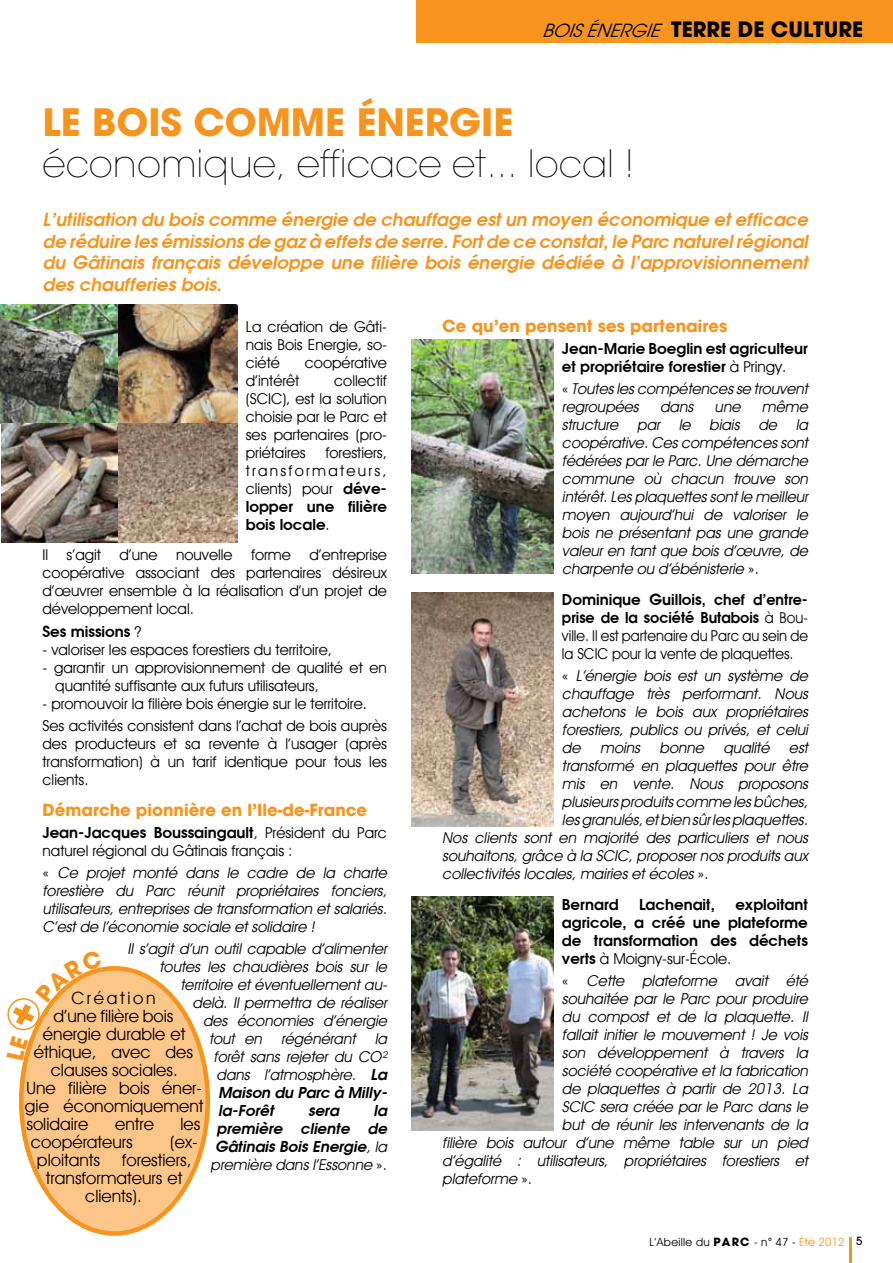
<style>
.page{position:relative;width:893px;height:1263px;background:#fff}
.page>*{position:absolute;margin:0;border:0;box-sizing:border-box;transform-origin:0 0}
.t1{font:200 37.5px "Avant Garde";color:#000}
.t2{font:700 37.5px "Avant Garde";color:#f7941e}
.t3{font:700 21px "Avant Garde";letter-spacing:.15em;color:#000}
.t4{font:italic 600 18px/21.6px "Avant Garde";color:#f7941e;text-align:justify}
.t5{font:italic 18px "Avant Garde";color:#000}
.t6{font:16.95px "Avant Guard Regular SWFTE";color:#000}
.t7{font:16.95px "Avant Guard Regular SWFTE";letter-spacing:.155em;color:#000}
.t8{font:700 16.5px "Avant Garde";color:#f7941e}
.t9{font:italic 15px/18px "Avant Guard Regular SWFTE";color:#000;text-align:justify}
.t10{font:15px/18px "Avant Guard Regular SWFTE";color:#000;text-align:justify}
.t11{font:600 15px/18px "Avant Garde";color:#000}
.t12{font:italic 600 15px/18px "Avant Garde";color:#000}
.t13{font:15px/18px "Avant Guard Regular SWFTE";color:#000;scale:.95 1}
.t14{font:11.25px "Avant Guard Regular SWFTE";letter-spacing:.03em;color:#000}
.t15{font:500 11.25px "Avant Garde";color:#000}
.s1{font-weight:700;font-style:normal;font-size:21px}
.s2{font-family:"Avant Garde";font-weight:600}
.s3{font-family:"Avant Guard Regular SWFTE";font-weight:400}
.s4{font-style:italic}
.s5{font-style:normal}
.s6{font-family:"Avant Garde";font-weight:600;font-style:normal}
.s7{font-family:"Avant Garde";font-weight:700}
.s8{color:#f7941e}
</style>
<div class="page">
<hr style="left:849px;top:1237px;width:3px;height:26px;background:#f7941e">
<div style="left:417px;top:0;width:476px;height:43px;background:#f7941e"></div>
<div style="left:21px;top:968px;width:187px;height:265px;background:#fdc689;border-radius:50%"></div>
<div style="left:7px;top:998px;width:33px;height:32px;border:2px solid #f7941e;border-radius:50%"></div>
<img style="left:411px;top:339px;width:142px;height:234px">
<img style="left:411px;top:592px;width:142px;height:234px">
<img style="left:411px;top:896px;width:142px;height:234px">
<img style="left:0;top:304px;width:237px;height:238px">
<svg style="left:23px;top:1044px;width:5px;height:17px"></svg>
<svg style="left:10px;top:967px;width:93px;height:61px"></svg>
<p class="t5" style="left:542px;top:19px;width:153px">BOIS ÉNERGIE <span class="s1">terre</span></p>
<h2 class="t3" style="left:738px;top:16px;width:113px">de culture</h2>
<h1 class="t2" style="left:43px;top:97px;width:97px">Le bois</h1>
<h1 class="t2" style="left:194px;top:97px;width:303px">comme énergie</h1>
<h1 class="t1" style="left:43px;top:142px;width:593px">économique, efficace et... local !</h1>
<p class="t4" style="left:43px;top:208px;width:771px">L’utilisation du bois comme énergie de chauffage estun moyen économique etefficace de réduire les émissions de gaz à effets de serre.Fortde ce constat,le Parc naturelrégional du Gâtinais français développe une filière bois énergie dédiée à l’approvisionnement des chaufferies bois.</p>
<p class="t10" style="left:246px;top:317px;width:143px">La création de Gâti&shy;nais Bois Energie, so&shy;ciété</p>
<p class="t10" style="left:305px;top:353px;width:84px">coopérative</p>
<p class="t10" style="left:246px;top:371px;width:55px">d’intérêt</p>
<p class="t10" style="left:246px;top:371px;width:143px;text-indent:88px">collectif (SCIC), est la solution choisie par le Parc et ses partenaires (pro&shy;priétaires</p>
<p class="t10" style="left:246px;top:443px;width:143px;text-indent:80px">forestiers, transformateurs, clients) pour <span class="s2">déve-</span></p>
<p class="t11" style="left:246px;top:497px;width:143px">lopper une filière bois locale<span class="s3">.</span></p>
<p class="t10" style="left:43px;top:546px;width:346px">Il s’agit d’une nouvelle forme d’entreprise coopérative associant des partenaires désireux d’œuvrer ensemble à la réalisation d’un projet de développement local.</p>
<p class="t11" style="left:43px;top:622px;width:100px">Ses missions <span class="s3">?</span></p>
<p class="t10" style="left:43px;top:640px;width:291px">- valoriser les espaces forestiers du territoire,</p>
<p class="t10" style="left:55px;top:658px;width:333px;text-indent:-13px">- garantir un approvisionnement de qualité et en quantité suffisante aux futurs utilisateurs,</p>
<p class="t10" style="left:43px;top:692px;width:346px;line-height:22.2px">- promouvoir la filière bois énergie sur le territoire.<br>Ses activités consistent dans l’achat de bois auprès</p>
<p class="t10" style="left:43px;top:734px;width:346px">des producteurs et sa revente à l’usager (après transformation) à un tarif identique pour tous les clients.</p>
<p class="t8" style="left:43px;top:799px;width:326px">Démarche pionnière en l’Ile-de-France</p>
<p class="t11" style="left:43px;top:823px;width:346px">Jean-Jacques Boussaingault<span class="s3">, Président du Parc</span></p>
<p class="t10" style="left:43px;top:839px;width:349px;line-height:22.2px">naturel régional du Gâtinais français :<br>« <span class="s4">Ce projet monté dans le cadre de la charte</span></p>
<p class="t9" style="left:43px;top:882px;width:349px">forestière du Parc réunit propriétaires fonciers, utilisateurs, entreprises de transformation et salariés.<br>C’estde l’économie sociale etsolidaire !</p>
<p class="t9" style="left:128px;top:940px;width:264px;text-align:right">Il s’agit d’un outil capable d’alimenter toutes les chaudières bois sur le territoire et éventuellement au-<br>delà. Il permettra de réaliser<br>des économies d’énergie<br>tout en régénérant la<br>forêt sans rejeter du CO²<br>dans l’atmosphère. <span class="s2">La</span></p>
<p class="t12" style="left:218px;top:1084px;width:174px">Maison du Parc à Milly&shy;la-Forêt</p>
<p class="t7" style="left:71px;top:988px;width:86px">Création</p>
<p class="t6" style="left:53px;top:1006px;width:121px">d’une filière bois</p>
<p class="t6" style="left:43px;top:1024px;width:144px">énergie durable et</p>
<p class="t6" style="left:34px;top:1042px;width:160px">éthique, avec des</p>
<p class="t6" style="left:51px;top:1060px;width:129px">clauses sociales.</p>
<p class="t6" style="left:26px;top:1078px;width:177px">Une filière bois éner-</p>
<p class="t6" style="left:25px;top:1096px;width:180px">gie économiquement</p>
<p class="t6" style="left:26px;top:1114px;width:63px">solidaire</p>
<p class="t6" style="left:115px;top:1114px;width:40px">entre</p>
<p class="t6" style="left:181px;top:1114px;width:21px">les</p>
<p class="t6" style="left:31px;top:1132px;width:103px">coopérateurs</p>
<p class="t6" style="left:170px;top:1132px;width:29px">(ex-</p>
<p class="t6" style="left:37px;top:1150px;width:65px">ploitants</p>
<p class="t6" style="left:122px;top:1150px;width:71px">forestiers,</p>
<p class="t6" style="left:46px;top:1168px;width:138px">transformateurs et</p>
<p class="t6" style="left:85px;top:1186px;width:58px">clients).</p>
<p class="t12" style="left:215px;top:1102px;width:177px;text-align:justify;text-indent:158px">la première cliente de Gâtinais Bois Energie<span class="s3">, la</span></p>
<p class="t9" style="left:211px;top:1156px;width:178px">première dansl’Essonne <span class="s5">» .</span></p>
<p class="t12" style="left:308px;top:1102px;width:36px">sera</p>
<p class="t8" style="left:442px;top:315px;width:287px">Ce qu’en pensent ses partenaires</p>
<p class="t11" style="left:562px;top:339px;width:247px">Jean-Marie Boeglin est agriculteur et propriétaire forestier <span class="s3">à Pringy.</span></p>
<p class="t9" style="left:562px;top:380px;width:251px"><span class="s5">«</span> Touteslescompétencesse trouvent regroupées dans une même structure par le biais de la coopérative.Cescompétencessont fédéréesparle Parc.Une démarche commune où chacun trouve son intérêt.Lesplaquettessontle meilleur moyen aujourd’hui de valoriser le bois ne présentant pas une grande valeur en tant que bois d’œuvre, de charpente ou d’ébénisterie <span class="s5">» .</span></p>
<p class="t11" style="left:562px;top:590px;width:247px">Dominique Guillois, chef d’entre&shy;prise de la société Butabois <span class="s3">à Bou-</span></p>
<p class="t13" style="left:562px;top:626px;width:260px">ville. Il est partenaire du Parc au sein de la SCIC pour la vente de plaquettes.</p>
<p class="t9" style="left:562px;top:667px;width:251px"><span class="s5">«</span> L’énergie bois est un système de</p>
<p class="t9" style="left:562px;top:685px;width:251px">chauffage très performant. Nous</p>
<p class="t9" style="left:562px;top:703px;width:251px">achetons le bois aux propriétaires</p>
<p class="t9" style="left:562px;top:721px;width:251px">forestiers, publics ou privés, et celui</p>
<p class="t9" style="left:562px;top:739px;width:251px">de moins bonne qualité est</p>
<p class="t9" style="left:562px;top:757px;width:251px">transformé en plaquettes pour être</p>
<p class="t9" style="left:562px;top:775px;width:251px">mis en vente. Nous proposons</p>
<p class="t9" style="left:562px;top:793px;width:251px">plusieursproduitscomme lesbûches,</p>
<p class="t9" style="left:562px;top:811px;width:251px">lesgranulés,etbien sûrlesplaquettes.</p>
<p class="t9" style="left:442px;top:829px;width:370px">Nos clients sont en majorité des particuliers et nous</p>
<p class="t9" style="left:442px;top:847px;width:370px">souhaitons,grâce à la SCIC,proposernosproduitsaux</p>
<p class="t9" style="left:442px;top:865px;width:268px">collectivitéslocales,mairiesetécoles <span class="s5">» .</span></p>
<p class="t11" style="left:562px;top:895px;width:58px">Bernard</p>
<p class="t11" style="left:639px;top:895px;width:77px">Lachenait,</p>
<p class="t11" style="left:562px;top:895px;width:247px;text-align:justify;text-indent:173px">exploitant agricole, a créé une plateforme de transformation des déchets</p>
<p class="t9" style="left:562px;top:947px;width:251px;line-height:22.2px"><span class="s6">verts</span> <span class="s5">à Moigny-sur-École.<br>«</span> Cette plateforme avait été</p>
<p class="t9" style="left:562px;top:990px;width:251px">souhaitée par le Parc pour produire</p>
<p class="t9" style="left:562px;top:1008px;width:251px">du compost et de la plaquette. Il</p>
<p class="t9" style="left:562px;top:1026px;width:251px">fallait initier le mouvement ! Je vois</p>
<p class="t9" style="left:562px;top:1044px;width:251px">son développement à travers la</p>
<p class="t9" style="left:562px;top:1062px;width:251px">société coopérative et la fabrication</p>
<p class="t9" style="left:562px;top:1080px;width:251px">de plaquettes à partir de 2013. La</p>
<p class="t9" style="left:562px;top:1098px;width:251px">SCIC sera créée par le Parc dans le</p>
<p class="t9" style="left:562px;top:1116px;width:251px">but de réunir les intervenants de la</p>
<p class="t9" style="left:442px;top:1134px;width:370px">filière bois autour d’une même table sur un pied</p>
<p class="t9" style="left:442px;top:1152px;width:370px">d’égalité : utilisateurs, propriétaires forestiers et</p>
<p class="t9" style="left:442px;top:1170px;width:91px">plateforme <span class="s5">» .</span></p>
<p class="t14" style="left:649px;top:1235px;width:197px">L’Abeille du <span class="s7">PARC</span> - n° 47 - <span class="s8">Été 2012</span></p>
<p class="t15" style="left:856px;top:1234px;width:8px">5</p>
</div>
